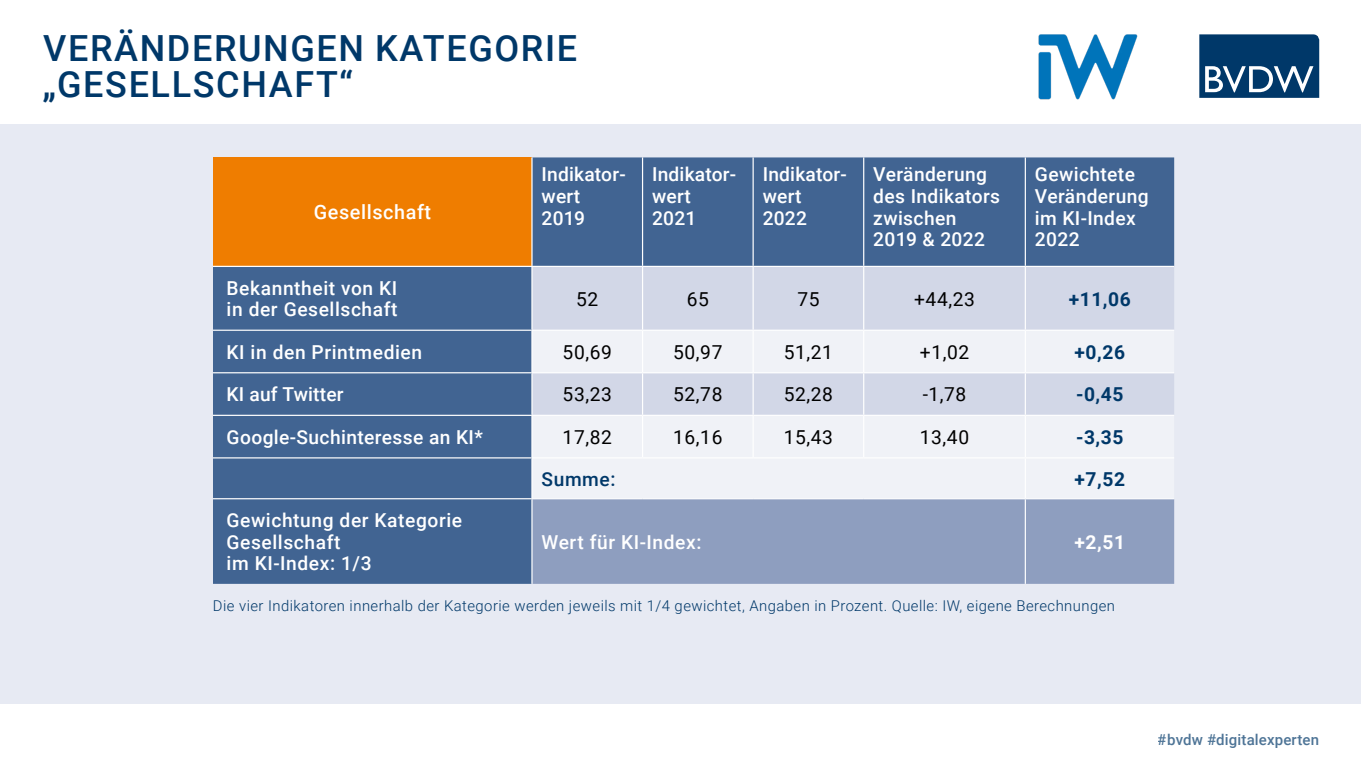
<style>
.page{position:relative;width:1361px;height:766px;background:#fff}
.page>*{position:absolute;margin:0;border:0;box-sizing:border-box;transform-origin:0 0}
.t1{font:500 36px "Roboto";letter-spacing:.045em;color:#003869}
.t2{font:500 19.8px "Roboto";letter-spacing:.03em;color:#fff}
.t3{font:500 19.2px/21.6px "Roboto";letter-spacing:.02em;color:#fff}
.t4{font:19.2px "Roboto";letter-spacing:.03em;color:#000}
.t5{font:700 19.2px "Roboto";letter-spacing:.03em;color:#003869}
.t6{font:500 19.2px "Roboto";letter-spacing:.03em;color:#003869}
.t7{font:700 19.2px "Roboto";color:#fff}
.t8{font:500 15px "Roboto";letter-spacing:.01em;color:#003869}
.t9{font:300 14.85px "Roboto";letter-spacing:.03em;color:#003869}
</style>
<div class="page">
<div style="left:0;top:124px;width:1361px;height:580px;background:#e7eaf3"></div>
<svg style="left:1199px;top:34px;width:120px;height:64px;background:#25557e"></svg>
<img style="left:1038px;top:34px;width:100px;height:66px">
<svg style="left:213px;top:157px;width:961px;height:426px;background:#5f6979"></svg>
<div style="left:532px;top:267px;width:642px;height:62px;background:#d2d7e7"></div>
<svg style="left:532px;top:331px;width:642px;height:167px;fill:#f0f2f7"></svg>
<div style="left:532px;top:499px;width:642px;height:84px;background:#8e9ebf"></div>
<hr style="left:531px;top:157px;width:1px;height:109px;background:#fff">
<hr style="left:213px;top:266px;width:319px;height:1px;background:#fff">
<hr style="left:642px;top:157px;width:1px;height:109px;background:#fff">
<hr style="left:752px;top:157px;width:2px;height:109px;background:#fff">
<hr style="left:863px;top:157px;width:1px;height:109px;background:#fff">
<hr style="left:1024px;top:157px;width:2px;height:109px;background:#fff">
<hr style="left:531px;top:266px;width:111px;height:1px;background:#fff">
<hr style="left:531px;top:267px;width:1px;height:62px;background:#fff">
<hr style="left:642px;top:266px;width:111px;height:1px;background:#fff">
<hr style="left:642px;top:267px;width:1px;height:62px;background:#fff">
<hr style="left:753px;top:266px;width:110px;height:1px;background:#fff">
<hr style="left:752px;top:267px;width:2px;height:62px;background:#fff">
<hr style="left:863px;top:266px;width:162px;height:1px;background:#fff">
<hr style="left:863px;top:267px;width:1px;height:62px;background:#fff">
<hr style="left:1025px;top:266px;width:149px;height:1px;background:#fff">
<hr style="left:1024px;top:267px;width:2px;height:62px;background:#fff">
<hr style="left:213px;top:329px;width:319px;height:2px;background:#fff">
<hr style="left:532px;top:329px;width:110px;height:2px;background:#fff">
<hr style="left:531px;top:331px;width:1px;height:41px;background:#fff">
<hr style="left:642px;top:329px;width:111px;height:2px;background:#fff">
<hr style="left:642px;top:331px;width:1px;height:41px;background:#fff">
<hr style="left:753px;top:329px;width:110px;height:2px;background:#fff">
<hr style="left:752px;top:331px;width:2px;height:41px;background:#fff">
<hr style="left:863px;top:329px;width:162px;height:2px;background:#fff">
<hr style="left:863px;top:331px;width:1px;height:41px;background:#fff">
<hr style="left:1025px;top:329px;width:149px;height:2px;background:#fff">
<hr style="left:1024px;top:331px;width:2px;height:41px;background:#fff">
<hr style="left:213px;top:372px;width:319px;height:1px;background:#fff">
<hr style="left:532px;top:372px;width:110px;height:1px;background:#fff">
<hr style="left:531px;top:373px;width:1px;height:41px;background:#fff">
<hr style="left:642px;top:372px;width:111px;height:1px;background:#fff">
<hr style="left:642px;top:373px;width:1px;height:41px;background:#fff">
<hr style="left:753px;top:372px;width:110px;height:1px;background:#fff">
<hr style="left:752px;top:373px;width:2px;height:41px;background:#fff">
<hr style="left:863px;top:372px;width:162px;height:1px;background:#fff">
<hr style="left:863px;top:373px;width:1px;height:41px;background:#fff">
<hr style="left:1025px;top:372px;width:149px;height:1px;background:#fff">
<hr style="left:1024px;top:373px;width:2px;height:41px;background:#fff">
<hr style="left:213px;top:414px;width:319px;height:2px;background:#fff">
<hr style="left:532px;top:414px;width:110px;height:2px;background:#fff">
<hr style="left:531px;top:416px;width:1px;height:41px;background:#fff">
<hr style="left:642px;top:414px;width:111px;height:2px;background:#fff">
<hr style="left:642px;top:416px;width:1px;height:41px;background:#fff">
<hr style="left:753px;top:414px;width:110px;height:2px;background:#fff">
<hr style="left:752px;top:416px;width:2px;height:41px;background:#fff">
<hr style="left:863px;top:414px;width:162px;height:2px;background:#fff">
<hr style="left:863px;top:416px;width:1px;height:41px;background:#fff">
<hr style="left:1025px;top:414px;width:149px;height:2px;background:#fff">
<hr style="left:1024px;top:416px;width:2px;height:41px;background:#fff">
<hr style="left:213px;top:457px;width:319px;height:1px;background:#fff">
<hr style="left:532px;top:457px;width:110px;height:1px;background:#fff">
<hr style="left:531px;top:458px;width:1px;height:40px;background:#fff">
<hr style="left:642px;top:457px;width:111px;height:1px;background:#fff">
<hr style="left:753px;top:457px;width:110px;height:1px;background:#fff">
<hr style="left:863px;top:457px;width:162px;height:1px;background:#fff">
<hr style="left:1025px;top:457px;width:149px;height:1px;background:#fff">
<hr style="left:1024px;top:458px;width:2px;height:40px;background:#fff">
<hr style="left:531px;top:499px;width:1px;height:84px;background:#fff">
<hr style="left:1024px;top:499px;width:2px;height:84px;background:#fff">
<hr style="left:213px;top:498px;width:319px;height:1px;background:#fff">
<hr style="left:532px;top:498px;width:110px;height:1px;background:#fff">
<hr style="left:642px;top:498px;width:111px;height:1px;background:#fff">
<hr style="left:753px;top:498px;width:110px;height:1px;background:#fff">
<hr style="left:863px;top:498px;width:162px;height:1px;background:#fff">
<hr style="left:1025px;top:498px;width:149px;height:1px;background:#fff">
<p class="t1" style="left:43px;top:23px;width:535px">VERÄNDERUNGEN KATEGORIE</p>
<p class="t1" style="left:43px;top:59px;width:312px">„GESELLSCHAFT“</p>
<p class="t2" style="left:314px;top:198px;width:119px">Gesellschaft</p>
<p class="t3" style="left:541px;top:163px;width:86px">Indikator-</p>
<p class="t3" style="left:541px;top:185px;width:40px">wert</p>
<p class="t3" style="left:541px;top:206px;width:45px">2019</p>
<p class="t3" style="left:652px;top:163px;width:86px">Indikator-</p>
<p class="t3" style="left:652px;top:185px;width:40px">wert</p>
<p class="t3" style="left:652px;top:206px;width:46px">2021</p>
<p class="t3" style="left:763px;top:163px;width:86px">Indikator-</p>
<p class="t3" style="left:763px;top:185px;width:40px">wert</p>
<p class="t3" style="left:763px;top:206px;width:46px">2022</p>
<p class="t3" style="left:873px;top:163px;width:115px">Veränderung</p>
<p class="t3" style="left:873px;top:185px;width:128px">des Indikators zwischen</p>
<p class="t3" style="left:873px;top:228px;width:113px">2019 &amp; 2022</p>
<p class="t3" style="left:1035px;top:163px;width:115px">Gewichtete<br>Veränderung im KI-Index<br>2022</p>
<p class="t3" style="left:227px;top:276px;width:172px">Bekanntheit von KI</p>
<p class="t3" style="left:227px;top:298px;width:172px">in der Gesellschaft</p>
<p class="t4" style="left:576px;top:285px;width:24px">52</p>
<p class="t4" style="left:687px;top:285px;width:24px">65</p>
<p class="t4" style="left:797px;top:285px;width:24px">75</p>
<p class="t4" style="left:914px;top:285px;width:62px">+44,23</p>
<p class="t5" style="left:1068px;top:285px;width:64px">+11,06</p>
<p class="t3" style="left:227px;top:340px;width:197px">KI in den Printmedien</p>
<p class="t4" style="left:563px;top:338px;width:51px">50,69</p>
<p class="t4" style="left:673px;top:338px;width:51px">50,97</p>
<p class="t4" style="left:784px;top:338px;width:51px">51,21</p>
<p class="t4" style="left:920px;top:338px;width:51px">+1,02</p>
<p class="t5" style="left:1074px;top:338px;width:52px">+0,26</p>
<p class="t3" style="left:227px;top:383px;width:119px">KI auf Twitter</p>
<p class="t4" style="left:563px;top:381px;width:51px">53,23</p>
<p class="t4" style="left:673px;top:381px;width:51px">52,78</p>
<p class="t4" style="left:784px;top:381px;width:51px">52,28</p>
<p class="t4" style="left:922px;top:381px;width:45px">-1,78</p>
<p class="t5" style="left:1076px;top:381px;width:49px">-0,45</p>
<p class="t3" style="left:227px;top:425px;width:258px">Google-Suchinteresse an KI*</p>
<p class="t4" style="left:563px;top:423px;width:51px">17,82</p>
<p class="t4" style="left:673px;top:423px;width:51px">16,16</p>
<p class="t4" style="left:784px;top:423px;width:51px">15,43</p>
<p class="t4" style="left:920px;top:423px;width:51px">13,40</p>
<p class="t5" style="left:1076px;top:423px;width:49px">-3,35</p>
<p class="t6" style="left:541px;top:465px;width:75px">Summe:</p>
<p class="t5" style="left:1074px;top:465px;width:52px">+7,52</p>
<p class="t3" style="left:227px;top:508px;width:237px">Gewichtung der Kategorie</p>
<p class="t3" style="left:227px;top:530px;width:115px">Gesellschaft</p>
<p class="t3" style="left:227px;top:551px;width:146px">im KI-Index: 1/3</p>
<p class="t3" style="left:541px;top:530px;width:161px">Wert für KI-Index:</p>
<p class="t7" style="left:1074px;top:528px;width:52px">+2,51</p>
<p class="t9" style="left:213px;top:595px;width:903px">Die vier Indikatoren innerhalb der Kategorie werden jeweils mit 1/4 gewichtet, Angaben in Prozent. Quelle: IW, eigene Berechnungen</p>
<p class="t8" style="left:1158px;top:728px;width:163px">#bvdw #digitalexperten</p>
</div>
